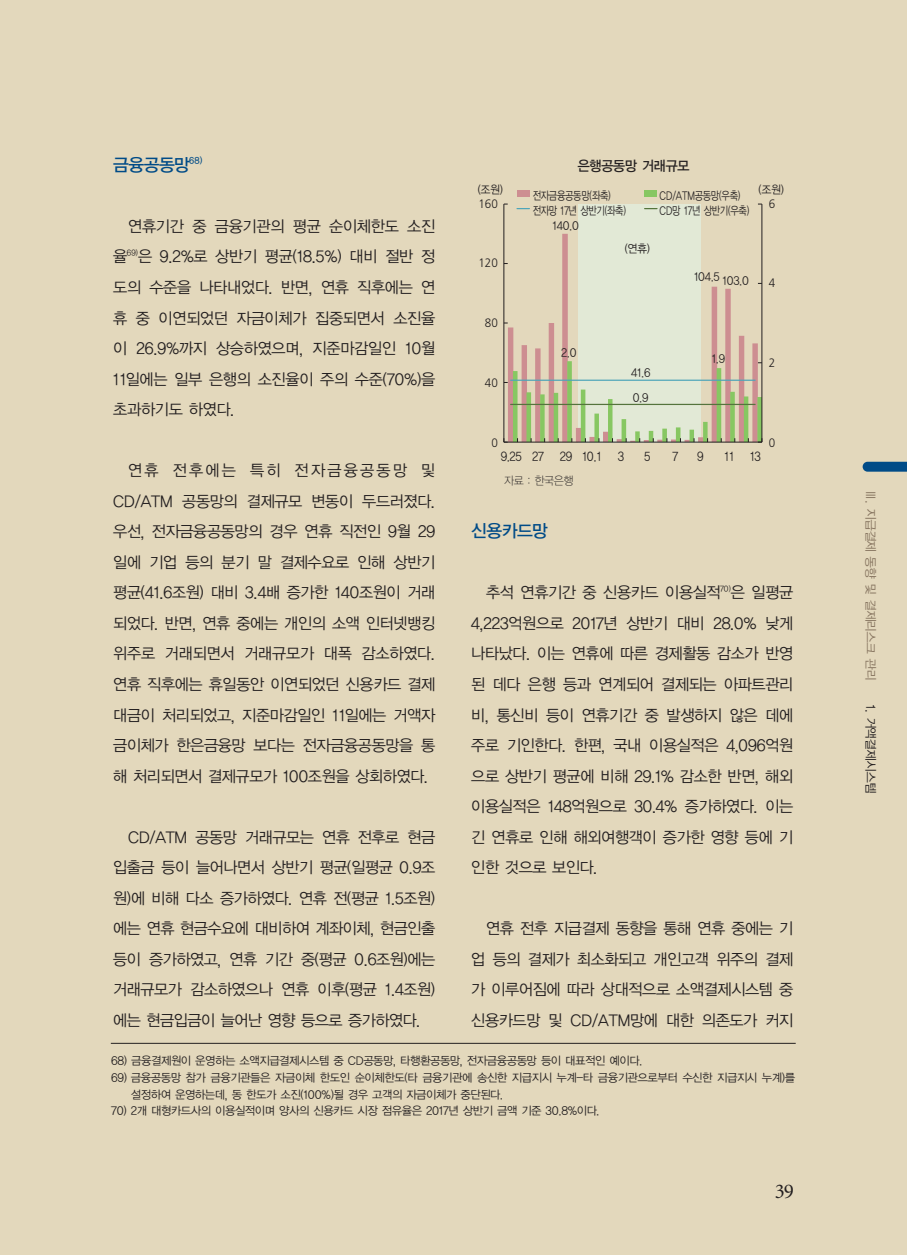
<style>
.page{position:relative;width:907px;height:1255px;background:#e3d8bc}
.page>*{position:absolute;margin:0;border:0;box-sizing:border-box;transform-origin:0 0}
.t1{font:21px "Minion";color:#231f20}
.t2{font:17.5px "YGO13";letter-spacing:-.11em;color:#004b87}
.t3{font:15.75px/30.6px "YGO12";letter-spacing:-.11em;color:#231f20;text-align:justify}
.t4{font:14px "YGO13";letter-spacing:-.11em;color:#231f20;scale:.95 1}
.t5{font:12.25px "YGO12";letter-spacing:-.095em;color:#231f20;scale:.9 1}
.t6{font:12.25px "YGO12";letter-spacing:-.105em;color:#86745f}
.t7{font:300 12.25px "Frutiger";color:#231f20;scale:.95 1}
.t8{font:12.25px "YGO12";letter-spacing:-.095em;color:#231f20}
.t9{font:11.38px/16.6px "YGO12";letter-spacing:-.11em;color:#231f20}
.t10{font:11.38px "YGO12";letter-spacing:-.11em;color:#231f20;scale:.8 1}
.t11{font:11.38px/24.2px "YGO12";letter-spacing:-.11em;color:#231f20;scale:.95 1}
.t12{font:11.38px "YGO11";letter-spacing:-.105em;color:#231f20;scale:.95 1}
</style>
<div class="page">
<svg style="left:862px;top:462px;width:45px;height:10px"></svg>
<hr style="left:111px;top:1043px;width:684px;height:1px;background:#231f20">
<div style="left:578px;top:204px;width:123px;height:238px;background:#e2e9d6"></div>
<svg style="left:508px;top:234px;width:250px;height:208px"></svg>
<div style="left:635px;top:431px;width:5px;height:11px;background:#87c762"></div>
<svg style="left:649px;top:431px;width:4px;height:11px"></svg>
<div style="left:689px;top:430px;width:5px;height:12px;background:#87c762"></div>
<div style="left:662px;top:429px;width:5px;height:13px;background:#87c762"></div>
<hr style="left:676px;top:427px;width:4px;height:15px;background:#87c762">
<hr style="left:703px;top:422px;width:4px;height:20px;background:#87c762">
<div style="left:621px;top:419px;width:5px;height:23px;background:#87c762"></div>
<div style="left:594px;top:414px;width:5px;height:28px;background:#87c762"></div>
<hr style="left:608px;top:399px;width:4px;height:43px;background:#87c762">
<div style="left:757px;top:397px;width:5px;height:45px;background:#87c762"></div>
<hr style="left:744px;top:396px;width:4px;height:46px;background:#87c762">
<hr style="left:540px;top:394px;width:4px;height:48px;background:#87c762">
<hr style="left:554px;top:393px;width:4px;height:49px;background:#87c762">
<div style="left:526px;top:392px;width:5px;height:50px;background:#87c762"></div>
<div style="left:730px;top:392px;width:5px;height:50px;background:#87c762"></div>
<hr style="left:581px;top:390px;width:4px;height:52px;background:#87c762">
<hr style="left:513px;top:371px;width:4px;height:71px;background:#87c762">
<div style="left:716px;top:368px;width:5px;height:74px;background:#87c762"></div>
<div style="left:567px;top:361px;width:5px;height:81px;background:#87c762"></div>
<hr style="left:761px;top:204px;width:1px;height:238px;background:#231f20">
<hr style="left:503px;top:204px;width:1px;height:238px;background:#231f20">
<hr style="left:504px;top:442px;width:258px;height:1px;background:#231f20">
<svg style="left:503px;top:438px;width:5px;height:5px"></svg>
<hr style="left:511px;top:380px;width:244px;height:1px;background:#4ea5b9">
<hr style="left:511px;top:404px;width:244px;height:1px;background:#55743d">
<div style="left:517px;top:191px;width:12px;height:6px;background:#cd8e91"></div>
<div style="left:644px;top:191px;width:13px;height:6px;background:#87c762"></div>
<svg style="left:517px;top:208px;width:12px;height:1px"></svg>
<svg style="left:644px;top:208px;width:13px;height:1px"></svg>
<p class="t2" style="left:113px;top:157px;width:92px">금융공동망<sup>68)</sup></p>
<p class="t3" style="left:113px;top:212px;width:325px;text-indent:15px">연휴기간 중 금융기관의 평균 순이체한도 소진 율<sup>69)</sup>은 9.2%로 상반기 평균(18.5%) 대비 절반 정 도의 수준을 나타내었다. 반면, 연휴 직후에는 연 휴 중 이연되었던 자금이체가 집중되면서 소진율 이 26.9%까지 상승하였으며, 지준마감일인 10월 11일에는 일부 은행의 소진율이 주의 수준(70%)을 초과하기도 하였다.</p>
<p class="t3" style="left:113px;top:456px;width:325px;text-indent:15px">연휴 전후에는 특히 전자금융공동망 및 CD/ATM 공동망의 결제규모 변동이 두드러졌다. 우선, 전자금융공동망의 경우 연휴 직전인 9월 29 일에 기업 등의 분기 말 결제수요로 인해 상반기 평균(41.6조원) 대비 3.4배 증가한 140조원이 거래 되었다. 반면, 연휴 중에는 개인의 소액 인터넷뱅킹 위주로 거래되면서 거래규모가 대폭 감소하였다. 연휴 직후에는 휴일동안 이연되었던 신용카드 결제 대금이 처리되었고, 지준마감일인 11일에는 거액자 금이체가 한은금융망 보다는 전자금융공동망을 통 해 처리되면서 결제규모가 100조원을 상회하였다.</p>
<p class="t3" style="left:113px;top:823px;width:325px;text-indent:15px">CD/ATM 공동망 거래규모는 연휴 전후로 현금 입출금 등이 늘어나면서 상반기 평균(일평균 0.9조 원)에 비해 다소 증가하였다. 연휴 전(평균 1.5조원) 에는 연휴 현금수요에 대비하여 계좌이체, 현금인출 등이 증가하였고, 연휴 기간 중(평균 0.6조원)에는 거래규모가 감소하였으나 연휴 이후(평균 1.4조원) 에는 현금입금이 늘어난 영향 등으로 증가하였다.</p>
<p class="t4" style="left:577px;top:160px;width:120px">은행공동망 거래규모</p>
<p class="t11" style="left:477px;top:178px;width:29px">(조원)</p>
<p class="t11" style="left:758px;top:178px;width:29px">(조원)</p>
<p class="t10" style="left:532px;top:191px;width:100px">전자금융공동망(좌축)</p>
<p class="t10" style="left:659px;top:191px;width:103px">CD/ATM공동망(우축)</p>
<p class="t10" style="left:532px;top:205px;width:119px">전자망 17년 상반기(좌축)</p>
<p class="t10" style="left:659px;top:205px;width:114px">CD망 17년 상반기(우축)</p>
<p class="t11" style="left:552px;top:214px;width:30px">140.0</p>
<p class="t11" style="left:624px;top:237px;width:29px">(연휴)</p>
<p class="t7" style="left:478px;top:199px;width:22px">160</p>
<p class="t7" style="left:769px;top:199px;width:8px">6</p>
<p class="t7" style="left:478px;top:258px;width:22px">120</p>
<p class="t7" style="left:485px;top:318px;width:15px">80</p>
<p class="t7" style="left:485px;top:378px;width:15px">40</p>
<p class="t11" style="left:561px;top:341px;width:18px">2.0</p>
<p class="t11" style="left:631px;top:362px;width:23px">41.6<br>0.9</p>
<p class="t11" style="left:693px;top:267px;width:60px">104.5 103.0</p>
<p class="t7" style="left:769px;top:278px;width:8px">4</p>
<p class="t11" style="left:711px;top:347px;width:16px">1.9</p>
<p class="t7" style="left:769px;top:358px;width:8px">2</p>
<p class="t7" style="left:491px;top:437px;width:8px">0</p>
<p class="t5" style="left:500px;top:451px;width:114px">9.25 27 29 10.1</p>
<p class="t5" style="left:617px;top:451px;width:9px">3</p>
<p class="t5" style="left:644px;top:451px;width:9px">5</p>
<p class="t5" style="left:672px;top:451px;width:9px">7</p>
<p class="t5" style="left:697px;top:451px;width:10px">9</p>
<p class="t5" style="left:724px;top:451px;width:13px">11</p>
<p class="t5" style="left:750px;top:451px;width:14px">13</p>
<p class="t12" style="left:504px;top:475px;width:75px">자료 : 한국은행</p>
<p class="t7" style="left:769px;top:437px;width:8px">0</p>
<p class="t2" style="left:470px;top:523px;width:80px">신용카드망</p>
<p class="t3" style="left:470px;top:578px;width:325px;text-indent:15px">추석 연휴기간 중 신용카드 이용실적<sup>70)</sup>은 일평균 4,223억원으로 2017년 상반기 대비 28.0% 낮게 나타났다. 이는 연휴에 따른 경제활동 감소가 반영 된 데다 은행 등과 연계되어 결제되는 아파트관리 비, 통신비 등이 연휴기간 중 발생하지 않은 데에 주로 기인한다. 한편, 국내 이용실적은 4,096억원 으로 상반기 평균에 비해 29.1% 감소한 반면, 해외 이용실적은 148억원으로 30.4% 증가하였다. 이는 긴 연휴로 인해 해외여행객이 증가한 영향 등에 기 인한 것으로 보인다.</p>
<p class="t3" style="left:470px;top:914px;width:325px;text-indent:15px">연휴 전후 지급결제 동향을 통해 연휴 중에는 기 업 등의 결제가 최소화되고 개인고객 위주의 결제 가 이루어짐에 따라 상대적으로 소액결제시스템 중 신용카드망 및 CD/ATM망에 대한 의존도가 커지</p>
<p class="t9" style="left:111px;top:1053px;width:533px">68) 금융결제원이 운영하는 소액지급결제시스템 중 CD공동망, 타행환공동망, 전자금융공동망 등이 대표적인 예이다.</p>
<p class="t9" style="left:131px;top:1070px;width:666px;text-indent:-20px">69) 금융공동망 참가 금융기관들은 자금이체 한도인 순이체한도(타 금융기관에 송신한 지급지시 누계-타 금융기관으로부터 수신한 지급지시 누계)를 설정하여 운영하는데, 동 한도가 소진(100%)될 경우 고객의 자금이체가 중단된다.</p>
<p class="t9" style="left:111px;top:1103px;width:490px">70) 2개 대형카드사의 이용실적이며 양사의 신용카드 시장 점유율은 2017년 상반기 금액 기준 30.8%이다.</p>
<p class="t1" style="left:775px;top:1183px;width:21px">39</p>
<p class="t6" style="left:876px;top:489px;width:194px;rotate:90deg">Ⅲ. 지급결제 동향 및 결제리스크 관리</p>
<p class="t8" style="left:876px;top:704px;width:92px;rotate:90deg">1. 거액결제시스템</p>
</div>
